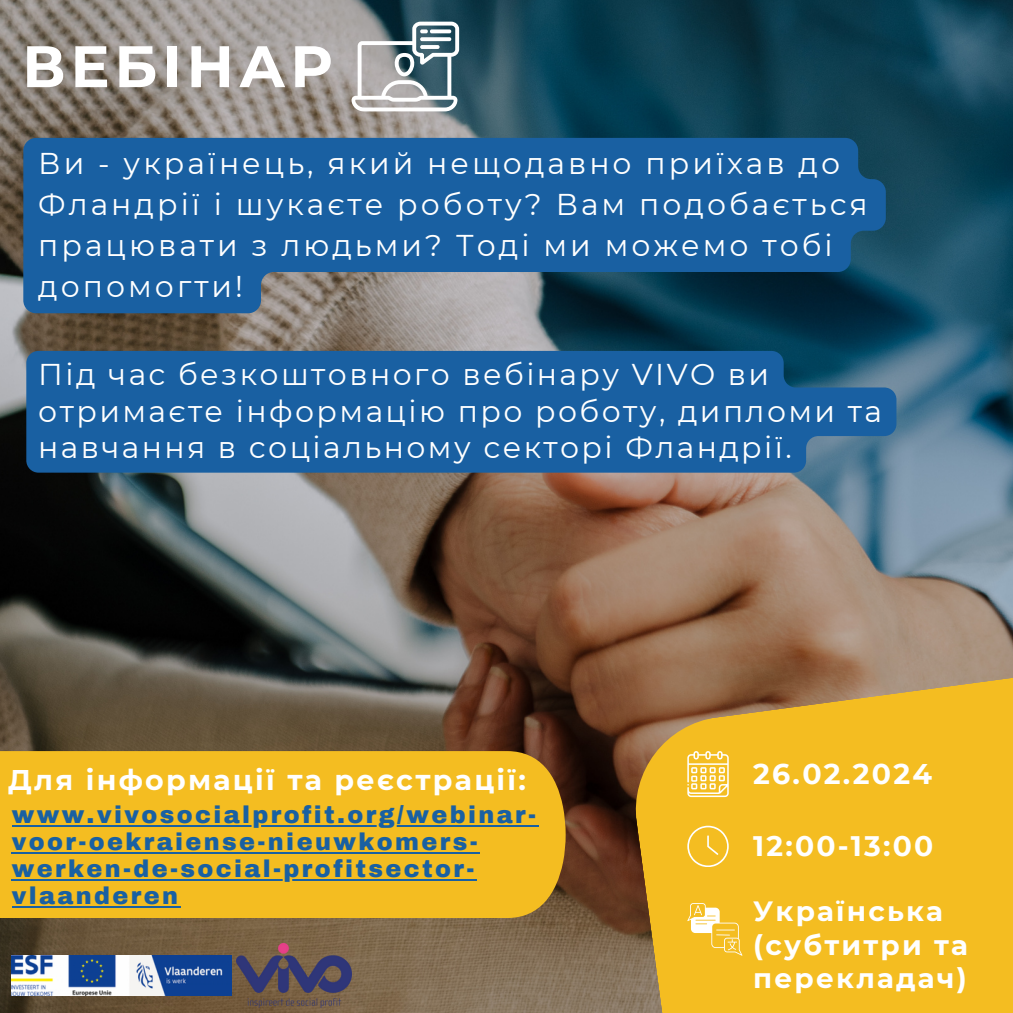
<style>
.page{position:relative;width:1013px;height:1013px;background:#fff}
.page>*{position:absolute;margin:0;border:0;box-sizing:border-box;transform-origin:0 0}
.t1{font:700 58.38px "Montserrat";letter-spacing:.08em;color:#fff}
.t2{font:30px/41.2px "Montserrat";letter-spacing:.1em;color:#fff}
.t3{font:30px/36.5px "Montserrat";letter-spacing:.08em;color:#fff}
.t4{font:700 28.38px "Montserrat";letter-spacing:.08em;color:#fff}
.t5{font:700 28.25px "Montserrat";letter-spacing:.08em;color:#fff}
.t6{font:700 27.88px/33.8px "Montserrat";letter-spacing:.08em;color:#fff}
.t7{font:900 23.88px/27.2px "Archivo";letter-spacing:.1em;color:#1960a2}
</style>
<div class="page">
<img style="left:0;top:0;width:1012px;height:1012px">
<svg style="left:630px;top:658px;width:382px;height:354px;background:#e1ad29"></svg>
<svg style="left:687px;top:825px;width:41px;height:42px;background:#f5c63f"></svg>
<svg style="left:687px;top:751px;width:41px;height:46px;background:#f7d572"></svg>
<img style="left:236px;top:943px;width:115px;height:64px">
<img style="left:12px;top:955px;width:219px;height:40px">
<svg style="left:687px;top:903px;width:55px;height:52px;background:#f6cc57"></svg>
<svg style="left:26px;top:351px;width:870px;height:121px;background:#1b609f"></svg>
<svg style="left:23px;top:138px;width:862px;height:175px;background:#215f96"></svg>
<div style="left:0;top:751px;width:565px;height:167px;background:#f4bd21"></div>
<hr style="left:12px;top:824px;width:526px;height:2px;background:#1960a2">
<hr style="left:12px;top:851px;width:468px;height:2px;background:#1960a2">
<hr style="left:12px;top:879px;width:465px;height:2px;background:#1960a2">
<hr style="left:12px;top:906px;width:168px;height:2px;background:#1960a2">
<svg style="left:351px;top:22px;width:108px;height:89px"></svg>
<p class="t1" style="left:22px;top:31px;width:312px">ВЕБІНАР</p>
<p class="t2" style="left:38px;top:142px;width:831px">Ви - українець, який нещодавно приїхав до Фландрії і шукаєте роботу? Вам подобається працювати з людьми? Тоді ми можемо тобі допомогти!</p>
<p class="t3" style="left:38px;top:356px;width:845px">Під час безкоштовного вебінару VIVO ви отримаєте інформацію про роботу, дипломи та навчання в соціальному секторі Фландрії.</p>
<p class="t4" style="left:8px;top:762px;width:519px">Для інформації та реєстрації:</p>
<p class="t7" style="left:12px;top:801px;width:526px">www.vivosocialprofit.org/webinar&shy;voor-oekraiense-nieuwkomers&shy;werken-de-social-profitsector&shy;vlaanderen</p>
<p class="t4" style="left:753px;top:756px;width:180px">26.02.2024</p>
<p class="t5" style="left:753px;top:828px;width:182px">12:00-13:00</p>
<p class="t6" style="left:753px;top:893px;width:216px">Українська (субтитри та перекладач)</p>
</div>
